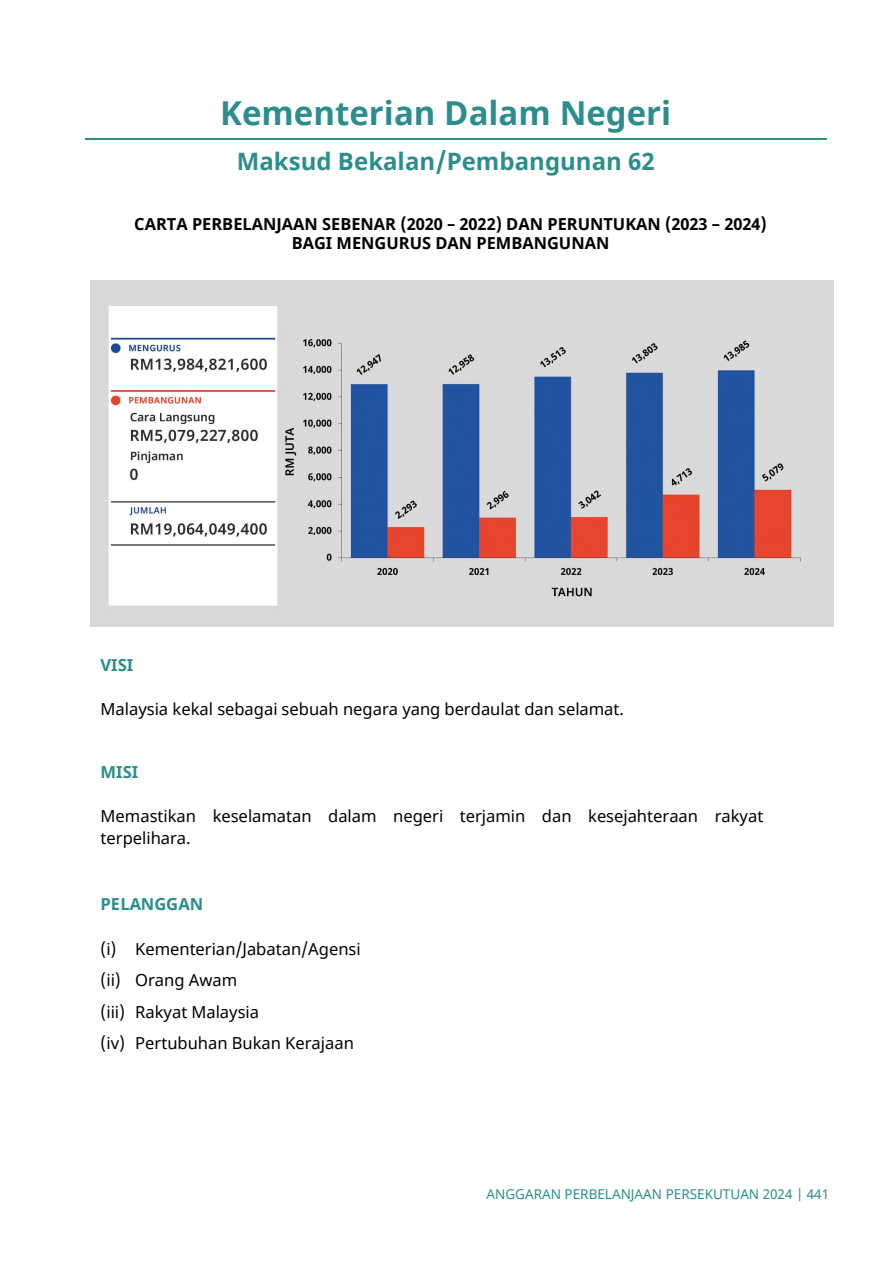
<style>
.page{position:relative;width:894px;height:1264px;background:#fff}
.page>*{position:absolute;margin:0;border:0;box-sizing:border-box;transform-origin:0 0}
.t1{font:700 33px "Noto Sans";color:#2c8e8c}
.t2{font:700 24px "Noto Sans";color:#2c8e8c}
.t3{font:16.5px/22.5px "Noto Sans";color:#000}
.t4{font:700 16.5px/19.8px "Noto Sans";color:#000;text-align:center}
.t5{font:700 16.5px "Noto Sans";color:#2c8e8c}
.t6{font:13.5px "Noto Sans";color:#298f8c}
</style>
<div class="page">
<hr style="left:85px;top:138px;width:741px;height:1px;background:#2c8e8c">
<img style="left:90px;top:280px;width:743px;height:346px">
<p class="t1" style="left:220px;top:89px;width:452px">Kementerian Dalam Negeri</p>
<p class="t2" style="left:237px;top:144px;width:419px">Maksud Bekalan/Pembangunan 62</p>
<p class="t4" style="left:134px;top:214px;width:634px">CARTA PERBELANJAAN SEBENAR (2020 – 2022) DAN PERUNTUKAN (2023 – 2024)<br>BAGI MENGURUS DAN PEMBANGUNAN</p>
<h1 class="t5" style="left:100px;top:653px;width:34px">VISI</h1>
<p class="t3" style="left:100px;top:697px;width:525px">Malaysia kekal sebagai sebuah negara yang berdaulat dan selamat.</p>
<h1 class="t5" style="left:100px;top:760px;width:39px">MISI</h1>
<p class="t3" style="left:100px;top:803px;width:664px">Memastikan keselamatan dalam negeri terjamin dan kesejahteraan rakyat terpelihara.</p>
<h1 class="t5" style="left:100px;top:891px;width:104px">PELANGGAN</h1>
<p class="t3" style="left:100px;top:936px;width:261px">(i) Kementerian/Jabatan/Agensi</p>
<p class="t3" style="left:100px;top:968px;width:138px">(ii) Orang Awam</p>
<p class="t3" style="left:100px;top:999px;width:160px">(iii) Rakyat Malaysia</p>
<p class="t3" style="left:100px;top:1031px;width:255px">(iv) Pertubuhan Bukan Kerajaan</p>
<p class="t6" style="left:486px;top:1184px;width:344px">ANGGARAN PERBELANJAAN PERSEKUTUAN 2024 | 441</p>
</div>
